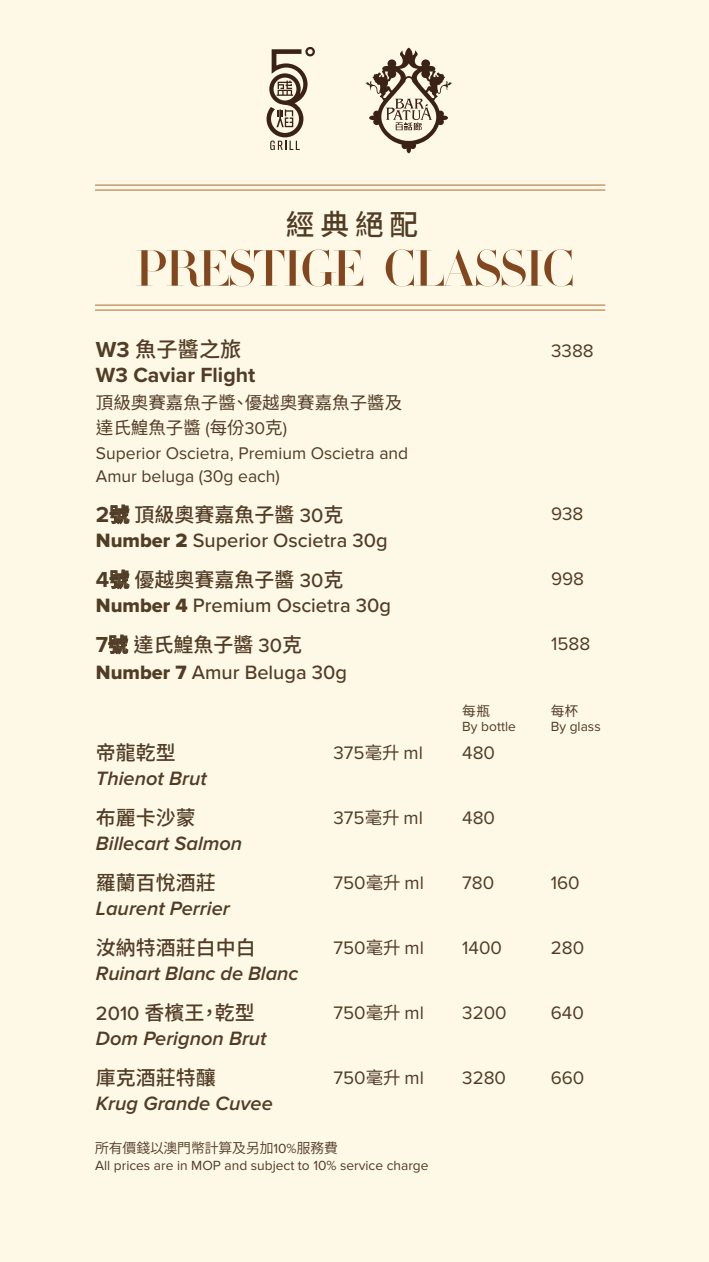
<style>
.page{position:relative;width:709px;height:1262px;background:#fff}
.page>*{position:absolute;margin:0;border:0;box-sizing:border-box;transform-origin:0 0}
.t1{font:50px "Didot HTF M96 Medium";letter-spacing:-.05em;color:#82471f}
.t2{font:500 28.75px "Noto Sans CJ Ktc";color:#513c25}
.t3{font:700 21.25px "Proxima Nova";color:#513c25}
.t4{font:500 21.25px "Noto Sans CJ Ktc";color:#513c25}
.t5{font:italic 600 20px "Proxima Nova";color:#513c25}
.t6{font:500 20px "Noto Sans CJ Ktc";color:#513c25}
.t7{font:500 20px "Proxima Nova";color:#513c25}
.t8{font:18.75px "Proxima Nova";color:#513c25}
.t9{font:17.5px/22.5px "Proxima Nova";color:#513c25}
.t10{font:17.5px/25px "Noto Sans CJ Ktc";color:#513c25}
.t11{font:13.75px "Proxima Nova";color:#513c25}
.t12{font:13.75px "Koz Go Pr 6 N";color:#513c25}
.t13{font:13.75px "Noto Sans CJ Ktc";color:#513c25}
.s1{font-family:"Proxima Nova";font-weight:700;font-size:22.5px}
.s2{font-family:"Proxima Nova"}
.s3{font-weight:700}
.s4{font-family:"Proxima Nova Extrabld";font-weight:400}
.s5{font-family:"Noto Sans CJ Ktc";font-size:17.5px}
</style>
<div class="page">
<div style="left:0;top:0;width:709px;height:1261px;background:#fef8e6"></div>
<svg style="left:110px;top:505px;width:19px;height:19px"></svg>
<svg style="left:110px;top:570px;width:19px;height:19px"></svg>
<svg style="left:109px;top:635px;width:19px;height:19px"></svg>
<svg style="left:266px;top:46px;width:49px;height:104px"></svg>
<svg style="left:365px;top:48px;width:87px;height:105px"></svg>
<hr style="left:95px;top:184px;width:510px;height:2px;background:#c49a6d">
<hr style="left:95px;top:189px;width:510px;height:2px;background:#c49a6d">
<hr style="left:95px;top:304px;width:510px;height:2px;background:#c49a6d">
<hr style="left:95px;top:309px;width:510px;height:2px;background:#c49a6d">
<h2 class="t2" style="left:286px;top:208px;width:134px">經典絕配</h2>
<h1 class="t1" style="left:135px;top:238px;width:442px">PRESTIGE CLASSIC</h1>
<p class="t4" style="left:96px;top:337px;width:147px"><span class="s1">W3</span> 魚子醬之旅</p>
<p class="t3" style="left:96px;top:362px;width:161px">W3 Caviar Flight</p>
<p class="t10" style="left:96px;top:391px;width:308px">頂級奧賽嘉魚子醬、優越奧賽嘉魚子醬及達氏鰉魚子醬 <span class="s2">(</span>每份<span class="s2">30</span>克<span class="s2">)</span></p>
<p class="t9" style="left:96px;top:442px;width:314px">Superior Oscietra, Premium Oscietra and<br>Amur beluga (30g each)</p>
<p class="t6" style="left:96px;top:503px;width:249px"><span class="s1">2</span><span class="s3">號</span>頂級奧賽嘉魚子醬 <span class="s2">30</span>克</p>
<p class="t7" style="left:96px;top:525px;width:293px"><span class="s4">Number 2</span> Superior Oscietra 30g</p>
<p class="t6" style="left:96px;top:568px;width:249px"><span class="s1">4</span><span class="s3">號</span>優越奧賽嘉魚子醬 <span class="s2">30</span>克</p>
<p class="t7" style="left:96px;top:590px;width:296px"><span class="s4">Number 4</span> Premium Oscietra 30g</p>
<p class="t6" style="left:96px;top:633px;width:208px"><span class="s1">7</span><span class="s3">號</span>達氏鰉魚子醬 <span class="s2">30</span>克</p>
<p class="t7" style="left:96px;top:658px;width:252px"><span class="s4">Number 7</span> Amur Beluga 30g</p>
<p class="t8" style="left:551px;top:340px;width:44px">3388</p>
<p class="t8" style="left:551px;top:503px;width:34px">938</p>
<p class="t8" style="left:551px;top:568px;width:35px">998</p>
<p class="t8" style="left:551px;top:633px;width:41px">1588</p>
<p class="t13" style="left:462px;top:703px;width:29px">每瓶</p>
<p class="t13" style="left:551px;top:703px;width:29px">每杯</p>
<p class="t11" style="left:462px;top:719px;width:55px">By bottle</p>
<p class="t11" style="left:551px;top:719px;width:51px">By glass</p>
<p class="t6" style="left:96px;top:741px;width:81px">帝龍乾型</p>
<p class="t5" style="left:96px;top:766px;width:112px">Thienot Brut</p>
<p class="t6" style="left:96px;top:806px;width:101px">布麗卡沙蒙</p>
<p class="t5" style="left:96px;top:831px;width:148px">Billecart Salmon</p>
<p class="t6" style="left:96px;top:871px;width:121px">羅蘭百悅酒莊</p>
<p class="t5" style="left:96px;top:896px;width:135px">Laurent Perrier</p>
<p class="t6" style="left:96px;top:936px;width:161px">汝納特酒莊白中白</p>
<p class="t5" style="left:96px;top:961px;width:204px">Ruinart Blanc de Blanc</p>
<p class="t6" style="left:96px;top:1001px;width:160px"><span class="s2">2010</span> 香檳王，乾型</p>
<p class="t5" style="left:96px;top:1026px;width:172px">Dom Perignon Brut</p>
<p class="t6" style="left:96px;top:1066px;width:121px">庫克酒莊特釀</p>
<p class="t5" style="left:96px;top:1091px;width:178px">Krug Grande Cuvee</p>
<p class="t8" style="left:333px;top:742px;width:91px">375<span class="s5">毫升</span> ml</p>
<p class="t8" style="left:462px;top:742px;width:34px">480</p>
<p class="t8" style="left:333px;top:807px;width:91px">375<span class="s5">毫升</span> ml</p>
<p class="t8" style="left:462px;top:807px;width:34px">480</p>
<p class="t8" style="left:333px;top:872px;width:92px">750<span class="s5">毫升</span> ml</p>
<p class="t8" style="left:462px;top:872px;width:34px">780</p>
<p class="t8" style="left:551px;top:872px;width:30px">160</p>
<p class="t8" style="left:333px;top:937px;width:92px">750<span class="s5">毫升</span> ml</p>
<p class="t8" style="left:462px;top:937px;width:41px">1400</p>
<p class="t8" style="left:551px;top:937px;width:35px">280</p>
<p class="t8" style="left:333px;top:1002px;width:92px">750<span class="s5">毫升</span> ml</p>
<p class="t8" style="left:462px;top:1002px;width:46px">3200</p>
<p class="t8" style="left:551px;top:1002px;width:35px">640</p>
<p class="t8" style="left:333px;top:1067px;width:92px">750<span class="s5">毫升</span> ml</p>
<p class="t8" style="left:462px;top:1067px;width:45px">3280</p>
<p class="t8" style="left:551px;top:1067px;width:35px">660</p>
<p class="t12" style="left:95px;top:1139px;width:244px">所有價錢以澳門幣計算及另加<span class="s2">10%</span>服務費</p>
<p class="t11" style="left:95px;top:1157px;width:335px">All prices are in MOP and subject to 10% service charge</p>
</div>
